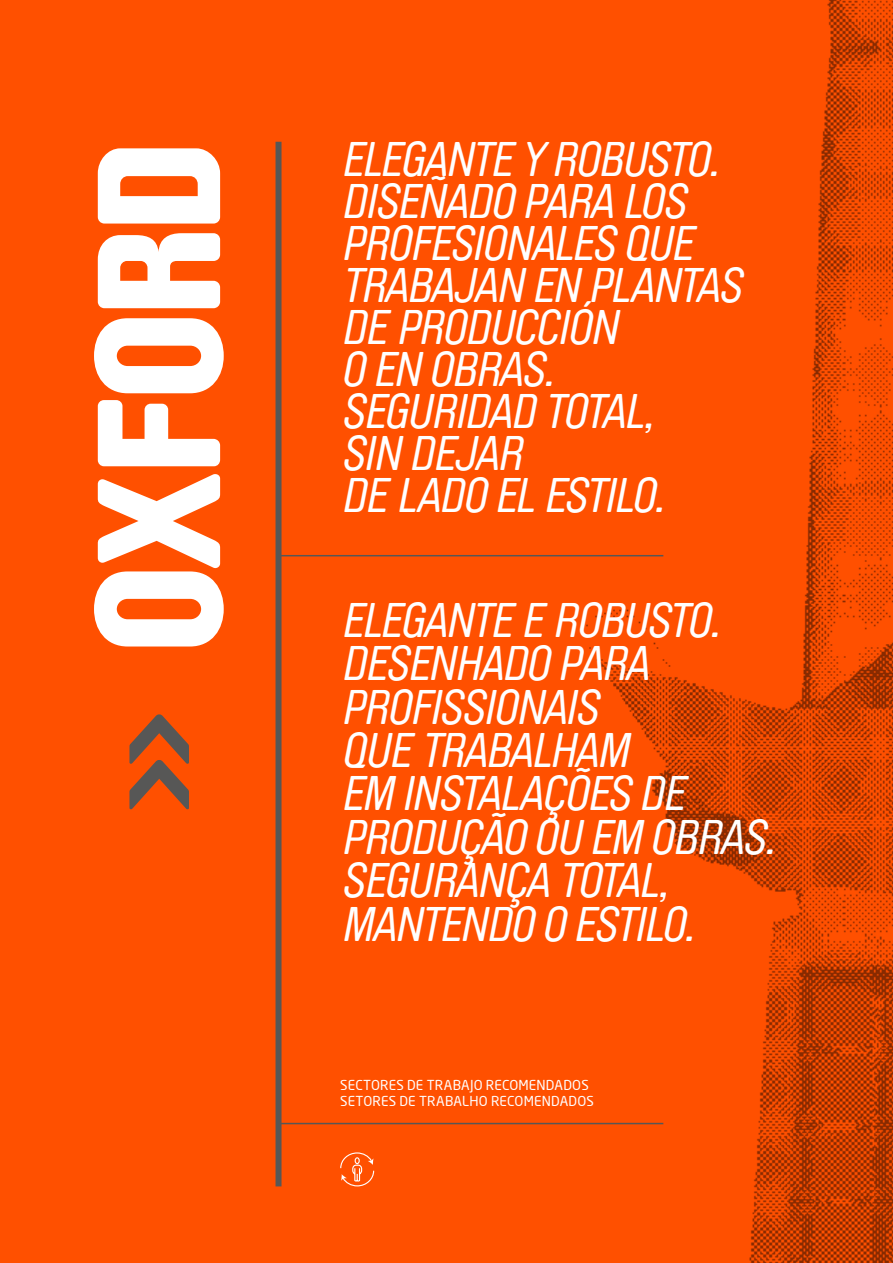
<style>
.page{position:relative;width:893px;height:1263px;background:#ff5000}
.page>*{position:absolute;margin:0;border:0;box-sizing:border-box;transform-origin:0 0}
.t1{font:900 172.5px "Brauer Neue";letter-spacing:-.02em;color:#fff}
.t2{font:italic 48px/42px "Brauer Neue";letter-spacing:-.02em;color:#fff}
.t3{font:13.5px/15.3px "Neo Sans Pro";letter-spacing:.015em;color:#fff}
</style>
<div class="page">
<hr style="left:279px;top:1123px;width:384px;height:1px;background:#575756">
<div style="left:276px;top:142px;width:6px;height:1044px;background:#575756"></div>
<svg style="left:129px;top:714px;width:60px;height:95px"></svg>
<img style="left:371px;top:0;width:522px;height:1263px">
<hr style="left:279px;top:555px;width:384px;height:1px;background:#575756">
<svg style="left:340px;top:1152px;width:35px;height:35px"></svg>
<p class="t1" style="left:59px;top:652px;width:512px;rotate:-90deg">OXFORD</p>
<p class="t2" style="left:344px;top:139px;width:401px">ELEGANTE Y ROBUSTO.<br>DISEÑADO PARA LOS<br>PROFESIONALES QUE<br>TRABAJAN EN PLANTAS<br>DE PRODUCCIÓN<br>O EN OBRAS.<br>SEGURIDAD TOTAL,<br>SIN DEJAR<br>DE LADO EL ESTILO.</p>
<p class="t2" style="left:344px;top:599px;width:434px;line-height:43.5px">ELEGANTE E ROBUSTO.<br>DESENHADO PARA<br>PROFISSIONAIS<br>QUE TRABALHAM<br>EM INSTALAÇÕES DE<br>PRODUÇÃO OU EM OBRAS.<br>SEGURANÇA TOTAL,<br>MANTENDO O ESTILO.</p>
<p class="t3" style="left:340px;top:1078px;width:255px">SECTORES DE TRABAJO RECOMENDADOS<br>SETORES DE TRABALHO RECOMENDADOS</p>
</div>
